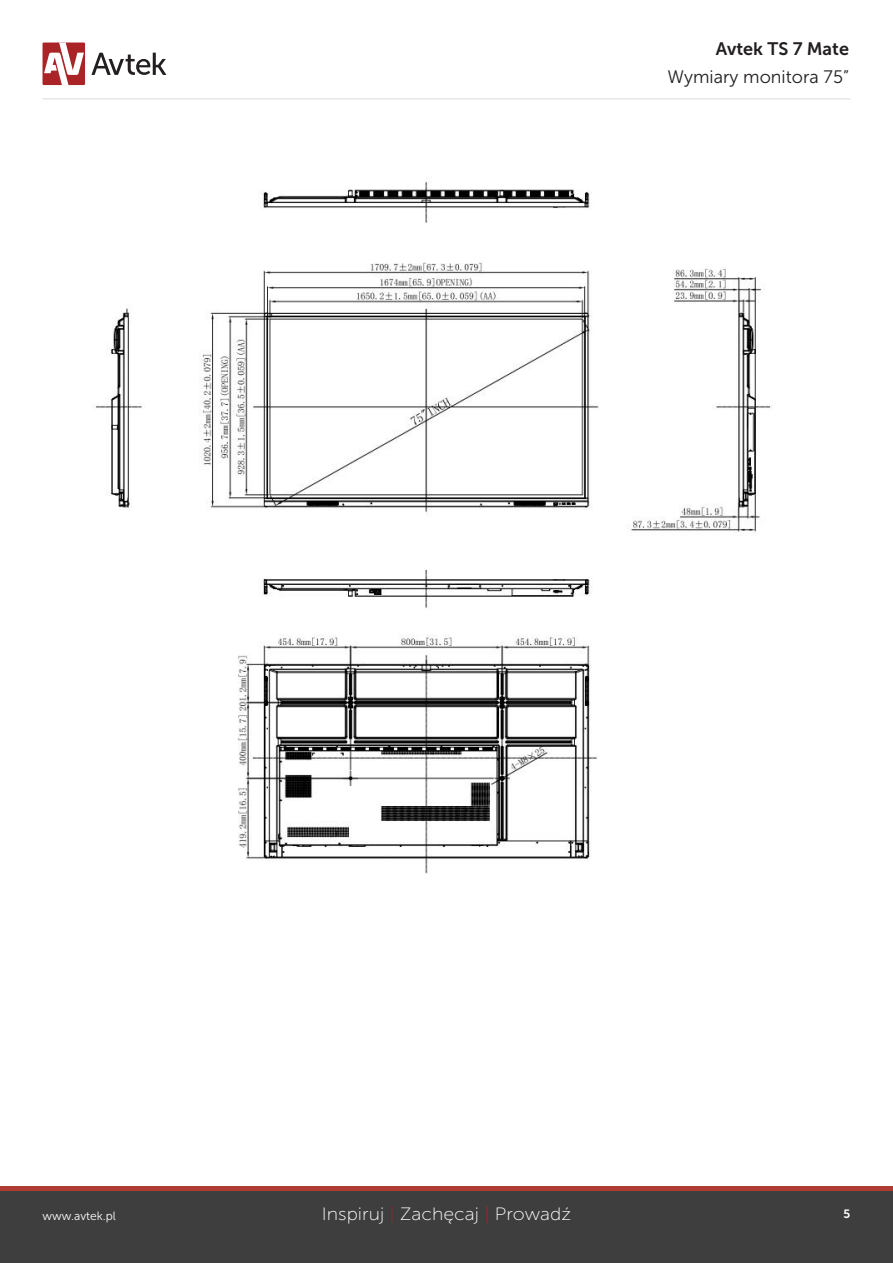
<style>
.page{position:relative;width:893px;height:1263px;background:#fff}
.page>*{position:absolute;margin:0;border:0;box-sizing:border-box;transform-origin:0 0}
.t1{font:18px "Museo Sans 300";color:#231f20}
.t2{font:18px "Museo Sans 700";color:#231f20}
.t3{font:17.85px "Museo Sans 100";color:#fff;scale:1.09 1}
.t4{font:12px "Museo Sans 300";color:#fff}
.t5{font:12px "Museo Sans 700";color:#fff}
.s1{color:#a92327}
</style>
<div class="page">
<svg style="left:91px;top:53px;width:75px;height:22px"></svg>
<div style="left:43px;top:43px;width:42px;height:42px;background:#a92327"></div>
<svg style="left:44px;top:43px;width:40px;height:42px"></svg>
<hr style="left:43px;top:98px;width:807px;height:2px;background:#e6e7e9">
<div style="left:0;top:1191px;width:893px;height:72px;background:#3e3e3f"></div>
<div style="left:0;top:1186px;width:893px;height:5px;background:#af3c33"></div>
<img style="left:96px;top:182px;width:676px;height:692px">
<p class="t2" style="left:716px;top:39px;width:135px">Avtek TS 7 Mate</p>
<p class="t1" style="left:667px;top:67px;width:183px">Wymiary monitora 75”</p>
<p class="t4" style="left:43px;top:1210px;width:75px">www.avtek.pl</p>
<p class="t3" style="left:322px;top:1205px;width:230px">Inspiruj <span class="s1">|</span> Zachęcaj <span class="s1">|</span> Prowadź</p>
<p class="t5" style="left:844px;top:1207px;width:8px">5</p>
</div>
